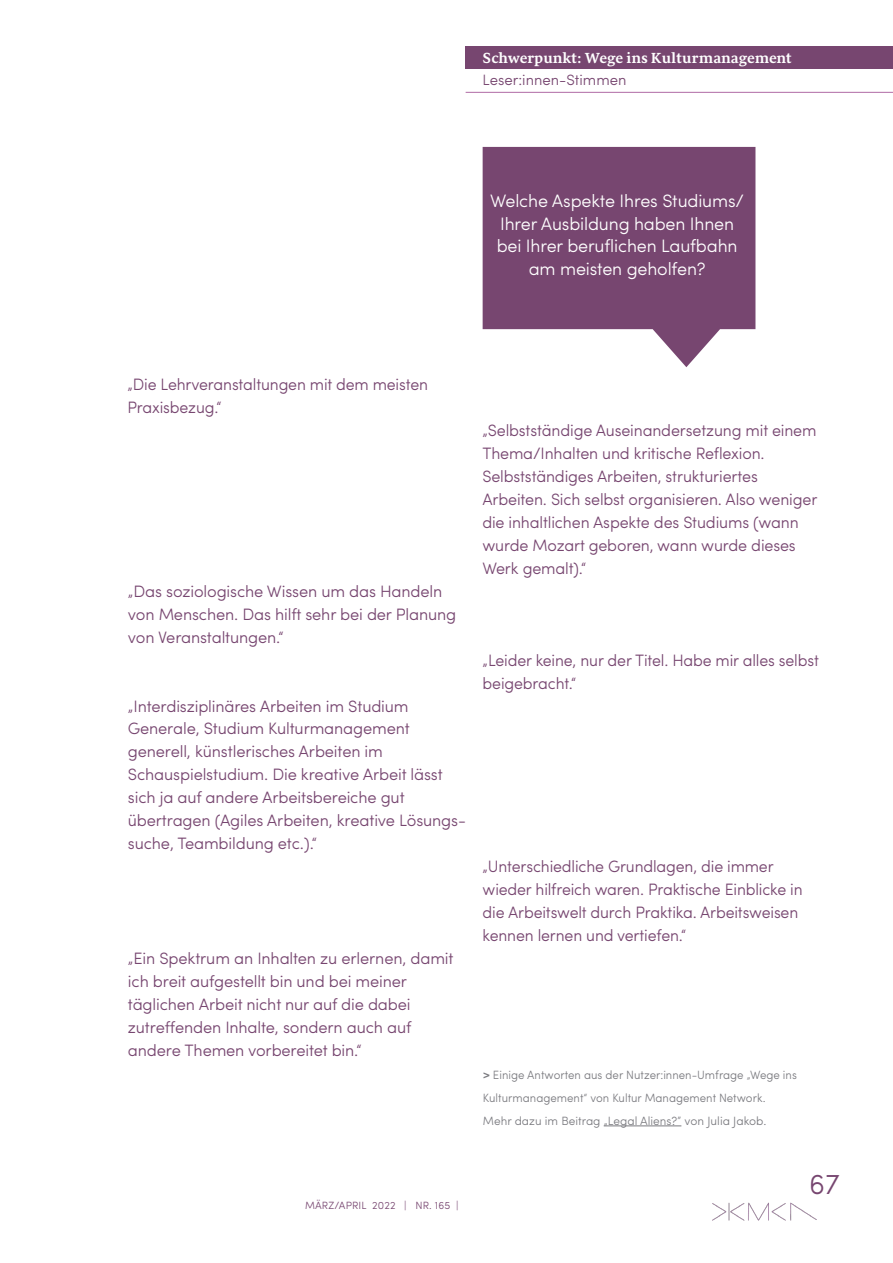
<style>
.page{position:relative;width:893px;height:1263px;background:#fff}
.page>*{position:absolute;margin:0;border:0;box-sizing:border-box;transform-origin:0 0}
.t1{font:300 28.5px "Sofia Pro";color:#774670}
.t2{font:300 18px/23px "Sofia Pro";letter-spacing:-.01em;color:#fff;text-align:center}
.t3{font:300 16.5px/23px "Sofia Pro";letter-spacing:-.01em;color:#774670}
.t4{font:700 15px "Sirba";color:#fff}
.t5{font:300 15px "Sofia Pro";color:#774670}
.t6{font:300 12px/23px "Sofia Pro";color:#7b7b80;scale:.96 1}
.t7{font:300 10.5px "Sofia Pro";letter-spacing:.01em;color:#774670}
.s1{font-weight:700}
</style>
<div class="page">
<img style="left:712px;top:1202px;width:105px;height:19px">
<svg style="left:483px;top:147px;width:272px;height:220px;background:#8b6185"></svg>
<div style="left:466px;top:46px;width:427px;height:23px;background:#774670"></div>
<hr style="left:466px;top:92px;width:427px;height:1px;background:#b87baf">
<hr style="left:604px;top:1125px;width:77px;height:1px;background:#7b7b80">
<p class="t4" style="left:483px;top:46px;width:311px">Schwerpunkt: Wege ins Kulturmanagement</p>
<p class="t5" style="left:483px;top:69px;width:145px">Leser:innen-Stimmen</p>
<p class="t2" style="left:490px;top:188px;width:255px">Welche Aspekte Ihres Studiums/<br>Ihrer Ausbildung haben Ihnen bei Ihrer beruflichen Laufbahn am meisten geholfen?</p>
<p class="t3" style="left:128px;top:372px;width:302px">„Die Lehrveranstaltungen mit dem meisten<br>Praxisbezug.“</p>
<p class="t3" style="left:128px;top:578px;width:330px">„Das soziologische Wissen um das Handeln von Menschen. Das hilft sehr bei der Planung von Veranstaltungen.“</p>
<p class="t3" style="left:128px;top:693px;width:340px">„Interdisziplinäres Arbeiten im Studium Generale, Studium Kulturmanagement generell, künstlerisches Arbeiten im Schauspielstudium. Die kreative Arbeit lässt sich ja auf andere Arbeitsbereiche gut übertragen (Agiles Arbeiten, kreative Lösungs&shy;suche, Teambildung etc.).“</p>
<p class="t3" style="left:128px;top:946px;width:327px">„Ein Spektrum an Inhalten zu erlernen, damit ich breit aufgestellt bin und bei meiner täglichen Arbeit nicht nur auf die dabei zutreffenden Inhalte, sondern auch auf andere Themen vorbereitet bin.“</p>
<p class="t3" style="left:482px;top:418px;width:337px">„Selbstständige Auseinandersetzung mit einem Thema/Inhalten und kritische Reflexion.<br>Selbstständiges Arbeiten, strukturiertes Arbeiten. Sich selbst organisieren. Also weniger die inhaltlichen Aspekte des Studiums (wann wurde Mozart geboren, wann wurde dieses Werk gemalt).“</p>
<p class="t3" style="left:483px;top:647px;width:338px">„Leider keine, nur der Titel. Habe mir alles selbst beigebracht.“</p>
<p class="t3" style="left:483px;top:854px;width:322px">„Unterschiedliche Grundlagen, die immer wieder hilfreich waren. Praktische Einblicke in die Arbeitswelt durch Praktika. Arbeitsweisen kennen lernen und vertiefen.“</p>
<p class="t6" style="left:483px;top:1062px;width:329px"><span class="s1">&gt;</span> Einige Antworten aus der Nutzer:innen-Umfrage „Wege ins<br>Kulturmanagement“ von Kultur Management Network.<br>Mehr dazu im Beitrag „Legal Aliens?” von Julia Jakob.</p>
<p class="t7" style="left:305px;top:1197px;width:155px">MÄRZ/APRIL 2022 | NR. 165 |</p>
<h1 class="t1" style="left:809px;top:1163px;width:32px">67</h1>
</div>
